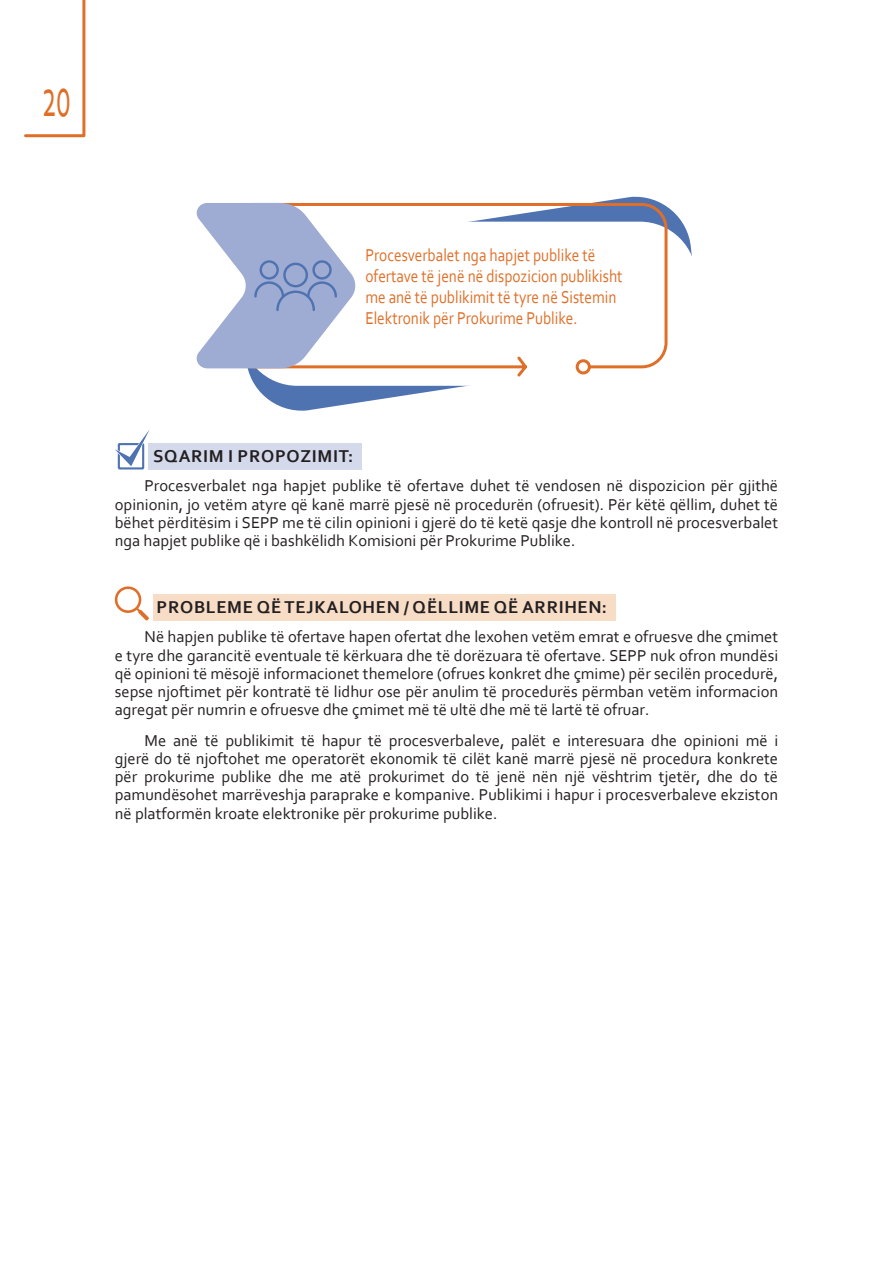
<style>
.page{position:relative;width:893px;height:1263px;background:#fff}
.page>*{position:absolute;margin:0;border:0;box-sizing:border-box;transform-origin:0 0}
.t1{font:57px "Corbel";color:#df6f28;scale:.5 1}
.tavela_vnatre{font:18px/21px "Corbel";color:#df6f28;scale:.85 1}
.Nadminuvanje_na_prob{font:700 18px "Corbel";letter-spacing:.04em;color:#231f20}
.Objasnuvanje_na_pred{font:700 18px "Corbel";letter-spacing:.04em;color:#231f20}
.t2{font:16.5px/18.1px "Corbel";color:#231f20;text-align:justify}
</style>
<div class="page">
<svg style="left:24px;top:0;width:62px;height:138px"></svg>
<div style="left:149px;top:443px;width:213px;height:26px;background:#d4d9eb"></div>
<div style="left:153px;top:594px;width:463px;height:26px;background:#f7dcc6"></div>
<svg style="left:251px;top:196px;width:441px;height:215px"></svg>
<div style="left:241px;top:222px;width:455px;height:164px;background:#fff;border-radius:56px"></div>
<svg style="left:251px;top:201px;width:418px;height:168px"></svg>
<svg style="left:196px;top:203px;width:396px;height:176px"></svg>
<svg style="left:115px;top:430px;width:35px;height:39px"></svg>
<svg style="left:114px;top:586px;width:35px;height:35px"></svg>
<h1 class="t1" style="left:42px;top:62px;width:59px">20</h1>
<p class="tavela_vnatre" style="left:365px;top:244px;width:304px">Procesverbalet nga hapjet publike të ofertave të jenë në dispozicion publikisht me anë të publikimit të tyre në Sistemin Elektronik për Prokurime Publike.</p>
<p class="Objasnuvanje_na_pred" style="left:153px;top:445px;width:202px">SQARIM I PROPOZIMIT:</p>
<p class="t2" style="left:115px;top:476px;width:665px;text-indent:30px">Procesverbalet nga hapjet publike të ofertave duhet të vendosen në dispozicion për gjithë opinionin, jo vetëm atyre që kanë marrë pjesë në procedurën (ofruesit). Për këtë qëllim, duhet të bëhet përditësim i SEPP me të cilin opinioni i gjerë do të ketë qasje dhe kontroll në procesverbalet nga hapjet publike që i bashkëlidh Komisioni për Prokurime Publike.</p>
<p class="Nadminuvanje_na_prob" style="left:157px;top:596px;width:452px">PROBLEME QË TEJKALOHEN / QËLLIME QË ARRIHEN:</p>
<p class="t2" style="left:115px;top:627px;width:665px;text-indent:30px">Në hapjen publike të ofertave hapen ofertat dhe lexohen vetëm emrat e ofruesve dhe çmimet e tyre dhe garancitë eventuale të kërkuara dhe të dorëzuara të ofertave. SEPP nuk ofron mundësi që opinioni të mësojë informacionet themelore (ofrues konkret dhe çmime) për secilën procedurë, sepse njoftimet për kontratë të lidhur ose për anulim të procedurës përmban vetëm informacion agregat për numrin e ofruesve dhe çmimet më të ultë dhe më të lartë të ofruar.</p>
<p class="t2" style="left:115px;top:731px;width:665px;text-indent:30px">Me anë të publikimit të hapur të procesverbaleve, palët e interesuara dhe opinioni më i gjerë do të njoftohet me operatorët ekonomik të cilët kanë marrë pjesë në procedura konkrete për prokurime publike dhe me atë prokurimet do të jenë nën një vështrim tjetër, dhe do të pamundësohet marrëveshja paraprake e kompanive. Publikimi i hapur i procesverbaleve ekziston në platformën kroate elektronike për prokurime publike.</p>
</div>
